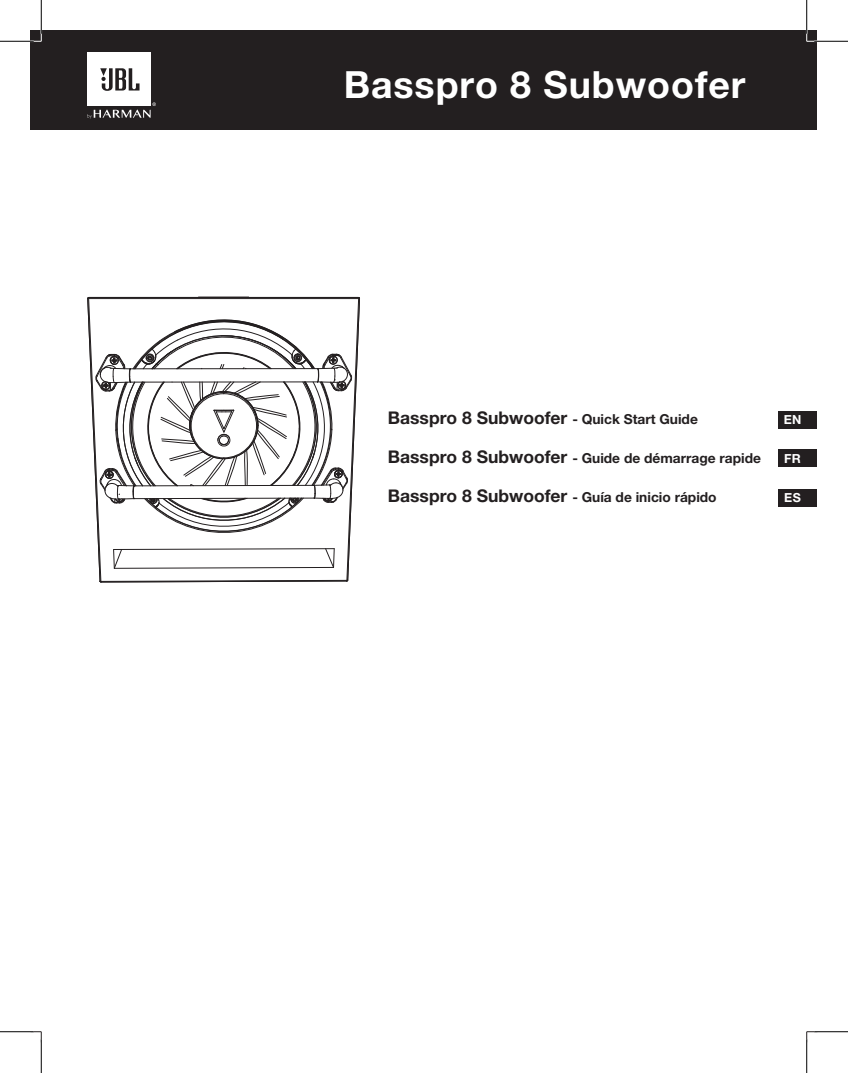
<style>
.page{position:relative;width:848px;height:1073px;background:#fff}
.page>*{position:absolute;margin:0;border:0;box-sizing:border-box;transform-origin:0 0}
.t1{font:700 37.5px "Helvetica Neue LT Std";letter-spacing:.025em;color:#fff}
.t2{font:700 17.5px "Helvetica Neue LT Std";color:#231f20}
.t3{font:700 13.75px "Helvetica Neue LT Std";color:#231f20}
.t4{font:700 12.5px "Helvetica Neue LT Std";color:#fff}
.s1{font-size:13.75px}
.s2{font-size:17.5px}
</style>
<div class="page">
<div style="left:31px;top:31px;width:786px;height:99px;background:#231f20"></div>
<div style="left:87px;top:53px;width:64px;height:53px;background:#fff"></div>
<svg style="left:100px;top:68px;width:39px;height:23px"></svg>
<svg style="left:87px;top:102px;width:69px;height:17px"></svg>
<svg style="left:87px;top:297px;width:273px;height:285px"></svg>
<svg style="left:34px;top:34px;width:8px;height:8px"></svg>
<svg style="left:806px;top:31px;width:8px;height:11px"></svg>
<svg style="left:31px;top:1031px;width:11px;height:8px"></svg>
<svg style="left:806px;top:1031px;width:11px;height:11px"></svg>
<div style="left:778px;top:411px;width:39px;height:17px;background:#231f20"></div>
<div style="left:778px;top:449px;width:39px;height:18px;background:#231f20"></div>
<div style="left:778px;top:489px;width:39px;height:17px;background:#231f20"></div>
<hr style="left:0;top:40px;width:34px;height:2px;background:#fff">
<hr style="left:814px;top:40px;width:34px;height:2px;background:#fff">
<hr style="left:40px;top:0;width:2px;height:34px;background:#fff">
<hr style="left:805px;top:0;width:2px;height:34px;background:#fff">
<hr style="left:0;top:41px;width:34px;height:1px;background:#000">
<hr style="left:814px;top:41px;width:34px;height:1px;background:#000">
<hr style="left:0;top:1031px;width:34px;height:1px;background:#000">
<hr style="left:814px;top:1031px;width:34px;height:1px;background:#000">
<hr style="left:41px;top:0;width:1px;height:34px;background:#000">
<hr style="left:41px;top:1039px;width:1px;height:33px;background:#000">
<hr style="left:806px;top:0;width:1px;height:34px;background:#000">
<hr style="left:806px;top:1039px;width:1px;height:33px;background:#000">
<h1 class="t1" style="left:343px;top:61px;width:403px">Basspro 8 Subwoofer</h1>
<p class="t2" style="left:388px;top:407px;width:311px">Basspro 8 Subwoofer <span class="s1">- Quick Start Guide</span></p>
<p class="t4" style="left:783px;top:412px;width:19px">EN</p>
<p class="t4" style="left:784px;top:450px;width:18px">FR</p>
<p class="t4" style="left:784px;top:490px;width:18px">ES</p>
<p class="t3" style="left:388px;top:449px;width:375px"><span class="s2">Basspro 8 Subwoofer</span> - Guide de démarrage rapide</p>
<p class="t3" style="left:388px;top:488px;width:330px"><span class="s2">Basspro 8 Subwoofer</span> - Guía de inicio rápido</p>
</div>
